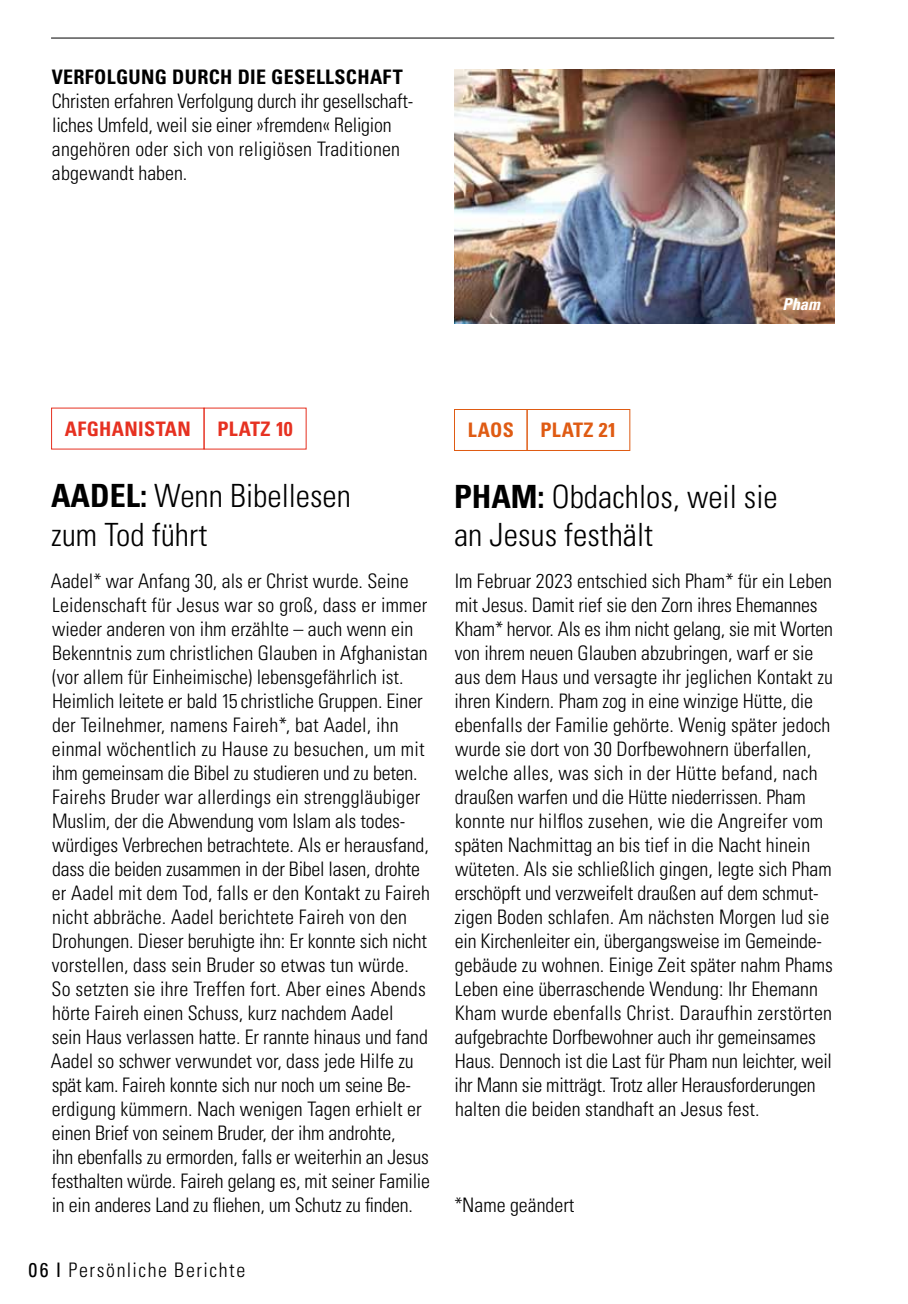
<style>
.page{position:relative;width:908px;height:1304px;background:#fff}
.page>*{position:absolute;margin:0;border:0;box-sizing:border-box;transform-origin:0 0}
.t1{font:300 condensed 32px/38.4px "Univers LT Std";color:#000}
.t2{font:300 condensed 20px/24px "Univers LT Std";color:#000}
.t3{font:700 condensed 20px "Univers LT Std";letter-spacing:.015em;color:#000}
.t4{font:300 condensed 20px "Univers LT Std";letter-spacing:.075em;color:#000}
.t5{font:700 condensed 20px "Univers LT Std";letter-spacing:.02em;color:#e63121}
.t6{font:700 condensed 20px "Univers LT Std";letter-spacing:.02em;color:#df5b13}
.t7{font:italic 700 condensed 16.4px "Univers LT Std";color:#fff}
.s1{font-weight:700}
.s2{font-weight:400}
</style>
<div class="page">
<img style="left:454px;top:69px;width:379px;height:114px">
<img style="left:454px;top:183px;width:379px;height:141px">
<hr style="left:51px;top:38px;width:782px;height:1px;background:#000">
<div style="left:526px;top:409px;width:104px;height:42px;border:1px solid #df5b13"></div>
<div style="left:454px;top:409px;width:73px;height:42px;border:1px solid #df5b13"></div>
<p class="t3" style="left:52px;top:65px;width:352px">VERFOLGUNG DURCH DIE GESELLSCHAFT</p>
<p class="t2" style="left:52px;top:89px;width:363px">Christen erfahren Verfolgung durch ihr gesellschaft&shy;liches Umfeld, weil sie einer »fremden« Religion angehören oder sich von religiösen Traditionen abgewandt haben.</p>
<p class="t5" style="left:65px;top:416px;width:127px">AFGHANISTAN</p>
<p class="t5" style="left:217px;top:416px;width:77px">PLATZ 10</p>
<p class="t6" style="left:467px;top:418px;width:48px">LAOS</p>
<p class="t6" style="left:540px;top:418px;width:78px">PLATZ 21</p>
<p class="t7" style="left:782px;top:294px;width:39px">Pham</p>
<h1 class="t1" style="left:51px;top:477px;width:301px"><span class="s1">AADEL:</span> Wenn Bibellesen zum Tod führt</h1>
<h1 class="t1" style="left:454px;top:477px;width:325px"><span class="s1">PHAM:</span> Obdachlos, weil sie an Jesus festhält</h1>
<p class="t2" style="left:51px;top:569px;width:380px">Aadel* war Anfang 30, als er Christ wurde. Seine Leidenschaft für Jesus war so groß, dass er immer wieder anderen von ihm erzählte – auch wenn ein Bekenntnis zum christlichen Glauben in Afghanistan (vor allem für Einheimische) lebensgefährlich ist.<br>Heimlich leitete er bald 15 christliche Gruppen. Einer der Teilnehmer, namens Faireh*, bat Aadel, ihn einmal wöchentlich zu Hause zu besuchen, um mit ihm gemeinsam die Bibel zu studieren und zu beten.<br>Fairehs Bruder war allerdings ein strenggläubiger Muslim, der die Abwendung vom Islam als todes&shy;würdiges Verbrechen betrachtete. Als er herausfand, dass die beiden zusammen in der Bibel lasen, drohte er Aadel mit dem Tod, falls er den Kontakt zu Faireh nicht abbräche. Aadel berichtete Faireh von den Drohungen. Dieser beruhigte ihn: Er konnte sich nicht vorstellen, dass sein Bruder so etwas tun würde.<br>So setzten sie ihre Treffen fort. Aber eines Abends hörte Faireh einen Schuss, kurz nachdem Aadel<br>sein Haus verlassen hatte. Er rannte hinaus und fand Aadel so schwer verwundet vor, dass jede Hilfe zu spät kam. Faireh konnte sich nur noch um seine Be&shy;erdigung kümmern. Nach wenigen Tagen erhielt er einen Brief von seinem Bruder, der ihm androhte,<br>ihn ebenfalls zu ermorden, falls er weiterhin an Jesus festhalten würde. Faireh gelang es, mit seiner Familie in ein anderes Land zu fliehen, um Schutz zu finden.</p>
<p class="t2" style="left:454px;top:569px;width:380px">Im Februar 2023 entschied sich Pham* für ein Leben mit Jesus. Damit rief sie den Zorn ihres Ehemannes Kham* hervor. Als es ihm nicht gelang, sie mit Worten von ihrem neuen Glauben abzubringen, warf er sie aus dem Haus und versagte ihr jeglichen Kontakt zu ihren Kindern. Pham zog in eine winzige Hütte, die ebenfalls der Familie gehörte. Wenig später jedoch wurde sie dort von 30 Dorfbewohnern überfallen, welche alles, was sich in der Hütte befand, nach draußen warfen und die Hütte niederrissen. Pham konnte nur hilflos zusehen, wie die Angreifer vom späten Nachmittag an bis tief in die Nacht hinein wüteten. Als sie schließlich gingen, legte sich Pham erschöpft und verzweifelt draußen auf dem schmut&shy;zigen Boden schlafen. Am nächsten Morgen lud sie ein Kirchenleiter ein, übergangsweise im Gemeinde&shy;gebäude zu wohnen. Einige Zeit später nahm Phams Leben eine überraschende Wendung: Ihr Ehemann Kham wurde ebenfalls Christ. Daraufhin zerstörten aufgebrachte Dorfbewohner auch ihr gemeinsames Haus. Dennoch ist die Last für Pham nun leichter, weil ihr Mann sie mitträgt. Trotz aller Herausforderungen halten die beiden standhaft an Jesus fest.</p>
<p class="t2" style="left:454px;top:1193px;width:122px">*Name geändert</p>
<p class="t4" style="left:28px;top:1258px;width:218px"><span class="s2">06 I</span> Persönliche Berichte</p>
</div>
